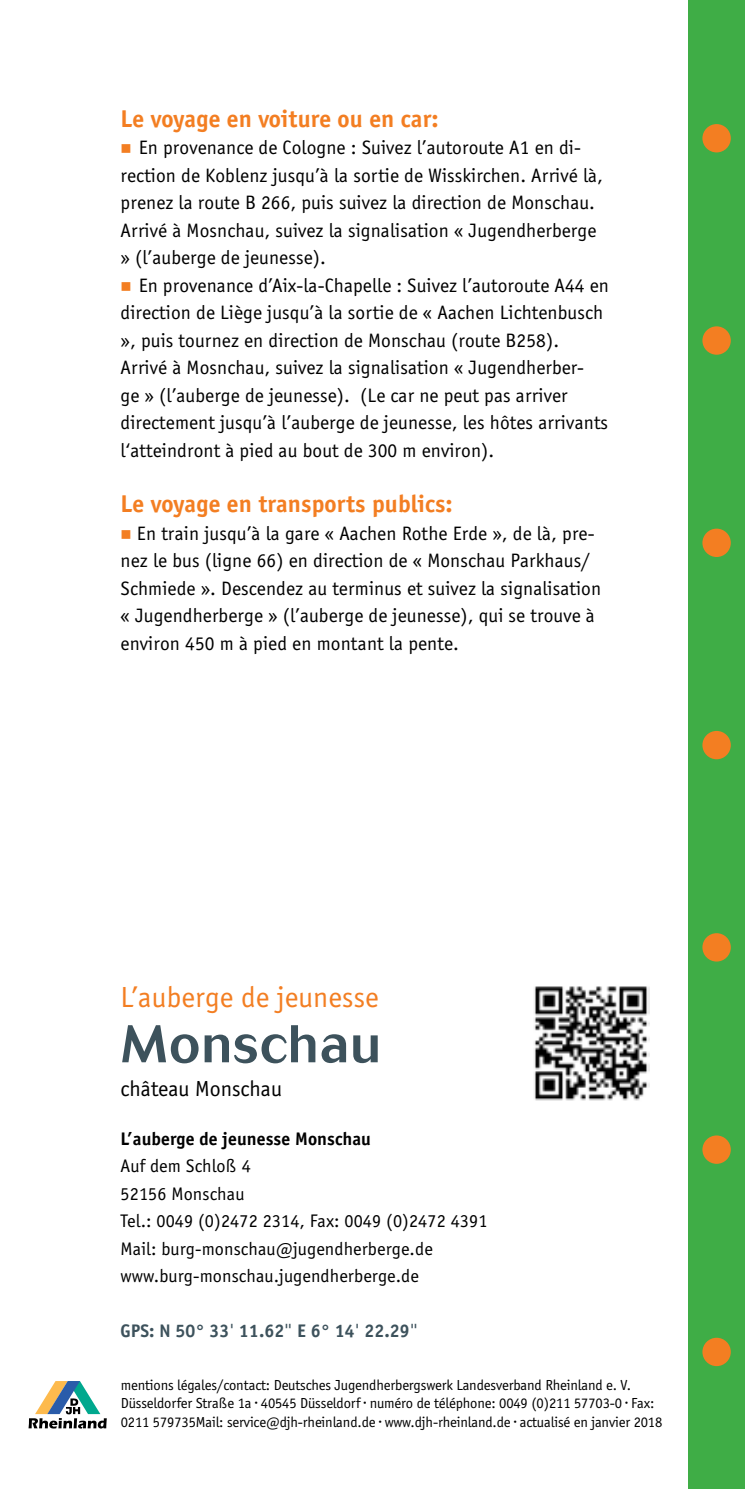
<style>
.page{position:relative;width:745px;height:1489px;background:#fff}
.page>*{position:absolute;margin:0;border:0;box-sizing:border-box;transform-origin:0 0}
.t1{font:500 52.5px "Cosmos Std";letter-spacing:.02em;color:#3d525c}
.t2{font:30px "Officina Sans EF";letter-spacing:.005em;color:#f37e22}
.t3{font:700 25px "Officina Sans EF";letter-spacing:.005em;color:#f37e22}
.t4{font:22.5px "Officina Sans EF";color:#000}
.t5{font:20px/27.5px "Officina Sans EF";letter-spacing:.005em;color:#000}
.t6{font:18.75px/27.5px "Officina Sans EF";letter-spacing:.005em;color:#000}
.t7{font:700 18.75px "Officina Sans EF";letter-spacing:.005em;color:#3d525c}
.t8{font:700 18.75px "Officina Sans EF";letter-spacing:.005em;color:#000}
.t9{font:15px/18.8px "Officina Sans EF";letter-spacing:-.01em;color:#000}
.s1{color:#f37e22}
.s2{font-family:"Meta Offc Norm";font-weight:400}
</style>
<div class="page">
<div style="left:687px;top:0;width:57px;height:1488px;background:#3fad46"></div>
<svg style="left:28px;top:1381px;width:79px;height:47px"></svg>
<div style="left:702px;top:124px;width:28px;height:28px;background:#f37e22;border-radius:50%"></div>
<div style="left:702px;top:326px;width:28px;height:29px;background:#f37e22;border-radius:50%"></div>
<div style="left:702px;top:528px;width:28px;height:29px;background:#f37e22;border-radius:50%"></div>
<div style="left:702px;top:731px;width:28px;height:28px;background:#f37e22;border-radius:50%"></div>
<div style="left:702px;top:933px;width:28px;height:28px;background:#f37e22;border-radius:50%"></div>
<div style="left:702px;top:1135px;width:28px;height:28px;background:#f37e22;border-radius:50%"></div>
<div style="left:702px;top:1337px;width:28px;height:28px;background:#f37e22;border-radius:50%"></div>
<img style="left:534px;top:986px;width:115px;height:115px">
<p class="t3" style="left:120px;top:103px;width:319px">Le voyage en voiture ou en car:</p>
<p class="t5" style="left:120px;top:134px;width:483px"><span class="s1">■</span> En provenance de Cologne : Suivez l’autoroute A1 en di&shy;rection de Koblenz jusqu’à la sortie de Wisskirchen. Arrivé là, prenez la route B 266, puis suivez la direction de Monschau.<br>Arrivé à Mosnchau, suivez la signalisation « Jugendherberge » (l’auberge de jeunesse).</p>
<p class="t5" style="left:120px;top:272px;width:489px"><span class="s1">■</span> En provenance d’Aix-la-Chapelle : Suivez l’autoroute A44 en direction de Liège jusqu’à la sortie de « Aachen Lichtenbusch », puis tournez en direction de Monschau (route B258).<br>Arrivé à Mosnchau, suivez la signalisation « Jugendherber-<br>ge » (l’auberge de jeunesse). (Le car ne peut pas arriver directement jusqu’à l’auberge de jeunesse, les hôtes arrivants l‘atteindront à pied au bout de 300 m environ).</p>
<p class="t3" style="left:120px;top:488px;width:333px">Le voyage en transports publics:</p>
<p class="t5" style="left:120px;top:519px;width:482px"><span class="s1">■</span> En train jusqu’à la gare « Aachen Rothe Erde », de là, pre&shy;nez le bus (ligne 66) en direction de « Monschau Parkhaus/ Schmiede ». Descendez au terminus et suivez la signalisation « Jugendherberge » (l’auberge de jeunesse), qui se trouve à environ 450 m à pied en montant la pente.</p>
<h2 class="t2" style="left:120px;top:980px;width:259px">L’auberge de jeunesse</h2>
<h1 class="t1" style="left:120px;top:1013px;width:261px">Monschau</h1>
<p class="t4" style="left:120px;top:1076px;width:163px">château Monschau</p>
<p class="t8" style="left:120px;top:1127px;width:252px">L’auberge de jeunesse Monschau</p>
<p class="t6" style="left:120px;top:1152px;width:368px">Auf dem Schloß 4<br>52156 Monschau<br>Tel.: 0049 (0)2472 2314, Fax: 0049 (0)2472 4391<br>Mail: burg-monschau@jugendherberge.de www.burg-monschau.jugendherberge.de</p>
<p class="t7" style="left:120px;top:1319px;width:299px">GPS: N 50° 33<span class="s2">'</span> 11.62<span class="s2">''</span> E 6° 14<span class="s2">'</span> 22.29<span class="s2">''</span></p>
<p class="t9" style="left:121px;top:1375px;width:542px">mentions légales/contact: Deutsches Jugendherbergswerk Landesverband Rheinland e. V.<br>Düsseldorfer Straße 1a · 40545 Düsseldorf · numéro de téléphone: 0049 (0)211 57703-0 · Fax:<br>0211 579735Mail: service@djh-rheinland.de · www.djh-rheinland.de · actualisé en janvier 2018</p>
</div>
